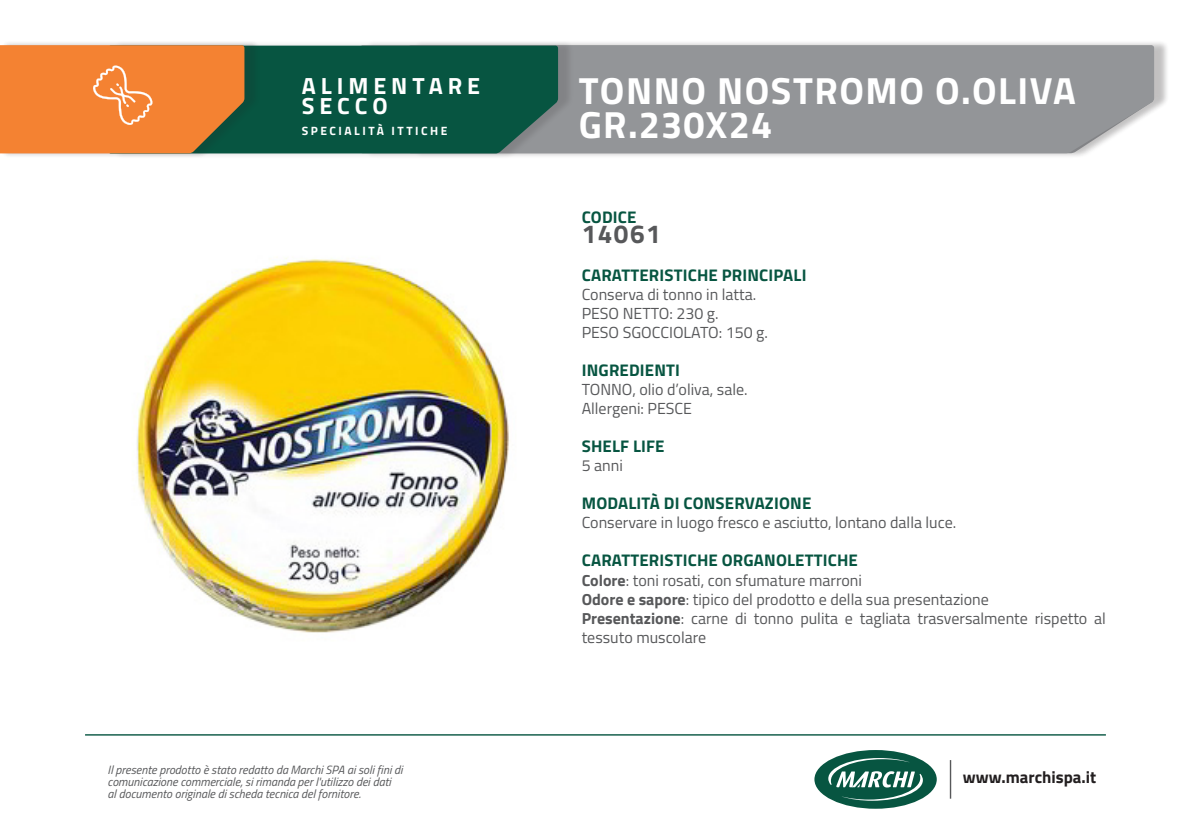
<style>
.page{position:relative;width:1191px;height:840px;background:#fff}
.page>*{position:absolute;margin:0;border:0;box-sizing:border-box;transform-origin:0 0}
.t1{font:700 37.8px/34.2px "Titillium Web";letter-spacing:.04em;color:#fff}
.t2{font:700 26px "Titillium Web";letter-spacing:.06em;color:#57585a}
.t3{font:700 23.4px "Titillium Web";letter-spacing:.21em;color:#fff}
.t4{font:700 16.8px "Titillium Web";letter-spacing:.01em;color:#075541}
.t5{font:700 16.8px "Titillium Web";color:#231f20}
.t6{font:16px/19px "Titillium Web";color:#57585a}
.t7{font:italic 12px/12px "Titillium Web";color:#57585a}
.t8{font:700 12px "Titillium Web";letter-spacing:.21em;color:#fff}
.s1{font-weight:700}
</style>
<div class="page">
<img style="left:136px;top:258px;width:374px;height:375px">
<div style="left:365px;top:40px;width:804px;height:119px;background:#231f20;opacity:.15"></div>
<div style="left:574px;top:45px;width:580px;height:108px;background:#939598"></div>
<div style="left:113px;top:40px;width:461px;height:119px;background:#231f20;opacity:.15"></div>
<div style="left:260px;top:46px;width:298px;height:107px;background:#075541"></div>
<div style="left:0;top:40px;width:260px;height:119px;background:#231f20;opacity:.15"></div>
<svg style="left:0;top:45px;width:244px;height:108px;background:#e78237"></svg>
<hr style="left:949px;top:759px;width:2px;height:39px;background:#57585a">
<div style="left:814px;top:749px;width:122px;height:59px;background:#075541;border-radius:50%"></div>
<svg style="left:828px;top:757px;width:95px;height:43px"></svg>
<hr style="left:85px;top:733px;width:1021px;height:2px;background:#075541">
<p class="t3" style="left:302px;top:68px;width:180px">ALIMENTARE</p>
<p class="t3" style="left:302px;top:88px;width:87px">SECCO</p>
<p class="t8" style="left:302px;top:121px;width:147px">SPECIALITÀ ITTICHE</p>
<p class="t7" style="left:108px;top:762px;width:296px">Il presente prodotto è stato redatto da Marchi SPA ai soli fini di comunicazione commerciale, si rimanda per l'utilizzo dei dati<br>al documento originale di scheda tecnica del fornitore.</p>
<p class="t1" style="left:578px;top:71px;width:499px">TONNO NOSTROMO O.OLIVA<br>GR.230X24</p>
<p class="t1" style="left:606px;top:71px;width:449px;text-indent:-24px">LE CAMEMBE T LONG LIFE .1 5 X24</p>
<p class="t4" style="left:582px;top:204px;width:56px">CODICE</p>
<p class="t2" style="left:581px;top:214px;width:81px">14061</p>
<p class="t4" style="left:582px;top:262px;width:226px">CARATTERISTICHE PRINCIPALI</p>
<p class="t6" style="left:581px;top:284px;width:176px">Conserva di tonno in latta.</p>
<p class="t6" style="left:581px;top:303px;width:138px">PESO NETTO: 230 g.</p>
<p class="t6" style="left:581px;top:322px;width:188px">PESO SGOCCIOLATO: 150 g.</p>
<p class="t4" style="left:582px;top:357px;width:100px">INGREDIENTI</p>
<p class="t6" style="left:581px;top:379px;width:167px">TONNO, olio d’oliva, sale.</p>
<p class="t6" style="left:581px;top:398px;width:112px">Allergeni: PESCE</p>
<p class="t4" style="left:582px;top:433px;width:84px">SHELF LIFE</p>
<p class="t6" style="left:581px;top:455px;width:43px">5 anni</p>
<p class="t4" style="left:582px;top:490px;width:231px">MODALITÀ DI CONSERVAZIONE</p>
<p class="t6" style="left:581px;top:512px;width:376px">Conservare in luogo fresco e asciutto, lontano dalla luce.</p>
<p class="t4" style="left:582px;top:547px;width:278px">CARATTERISTICHE ORGANOLETTICHE</p>
<p class="t6" style="left:581px;top:569px;width:282px"><span class="s1">Colore</span>: toni rosati, con sfumature marroni</p>
<p class="t6" style="left:581px;top:588px;width:409px"><span class="s1">Odore e sapore</span>: tipico del prodotto e della sua presentazione</p>
<p class="t6" style="left:581px;top:607px;width:526px"><span class="s1">Presentazione</span>: carne di tonno pulita e tagliata trasversalmente rispetto al tessuto muscolare</p>
<p class="t5" style="left:963px;top:764px;width:135px">www.marchispa.it</p>
</div>
